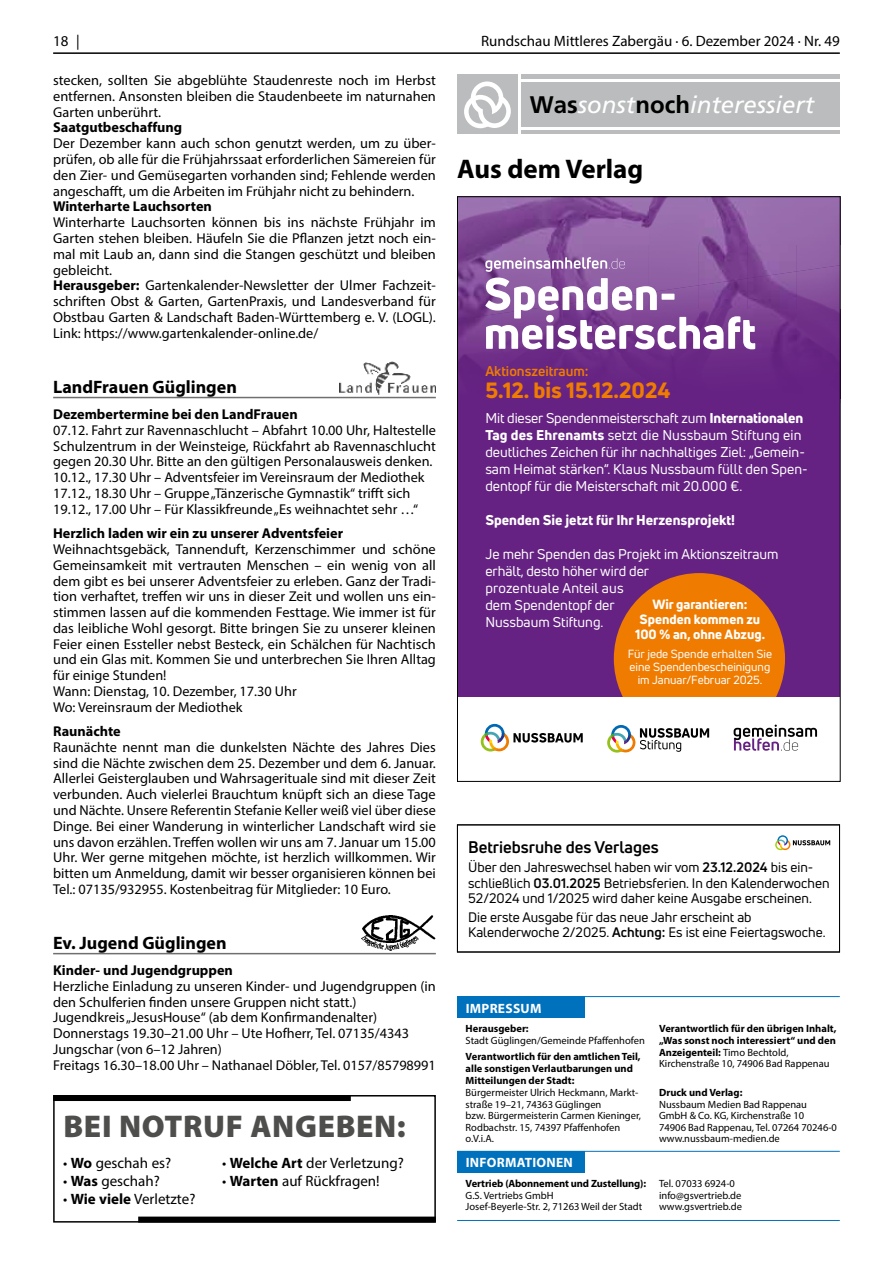
<style>
.page{position:relative;width:893px;height:1263px;background:#fff}
.page>*{position:absolute;margin:0;border:0;box-sizing:border-box;transform-origin:0 0}
.t1{font:900 31.5px "Myriad Pro";letter-spacing:.02em;color:#4e4e4d}
.t2{font:700 27px "Myriad Pro";color:#000}
.t3{font:italic 24px "Frutiger";color:#fff}
.t4{font:800 21.6px "Uni Neue";color:#ef7c00}
.t5{font:700 18px "Myriad Pro";color:#000}
.t6{font:700 16.5px "Uni Neue";color:#000}
.t7{font:15px "Myriad Pro";color:#000}
.t8{font:14.25px/15.8px "Myriad Pro";color:#000}
.t9{font:700 14.25px "Myriad Pro";color:#000}
.t10{font:13.95px/17px "Uni Neue";color:#fff}
.t11{font:800 13.95px "Uni Neue";color:#fff}
.t12{font:700 13.95px "Uni Neue";color:#ef7c00}
.t13{font:13.5px/15.3px "Uni Neue";color:#000}
.t14{font:700 13.5px "Myriad Pro";letter-spacing:.02em;color:#fff}
.t15{font:800 13.2px/14.7px "Uni Neue";color:#fff;text-align:center}
.t16{font:11.55px/13.2px "Uni Neue";color:#fff;text-align:center}
.t17{font:10.5px/11.6px "Myriad Pro";color:#000}
.t18{font:700 10.5px/11.6px "Myriad Pro";color:#000}
.s1{font-weight:700}
.s2{font-weight:700;font-style:normal;color:#000}
.s3{font-weight:800}
.s4{font-weight:400}
</style>
<div class="page">
<hr style="left:53px;top:52px;width:787px;height:2px;background:#000">
<hr style="left:53px;top:397px;width:383px;height:1px;background:#6f6f6e">
<img style="left:339px;top:361px;width:97px;height:34px">
<hr style="left:53px;top:953px;width:383px;height:1px;background:#6f6f6e">
<img style="left:361px;top:915px;width:75px;height:36px">
<div style="left:53px;top:1095px;width:383px;height:127px;border:2px solid #000"></div>
<div style="left:53px;top:1095px;width:298px;height:6px;background:#000"></div>
<div style="left:138px;top:1216px;width:298px;height:6px;background:#000"></div>
<div style="left:521px;top:82px;width:319px;height:45px;background:#bbbcbd"></div>
<hr style="left:521px;top:130px;width:319px;height:4px;background:#bbbcbd">
<div style="left:521px;top:74px;width:319px;height:5px;background:#bbbcbd"></div>
<div style="left:457px;top:74px;width:60px;height:60px;background:#bbbcbd"></div>
<svg style="left:464px;top:81px;width:47px;height:47px"></svg>
<div style="left:457px;top:197px;width:383px;height:584px;background:#652282"></div>
<img style="left:459px;top:198px;width:380px;height:47px">
<img style="left:797px;top:245px;width:42px;height:20px">
<img style="left:747px;top:245px;width:50px;height:26px">
<img style="left:698px;top:245px;width:49px;height:12px">
<img style="left:649px;top:245px;width:49px;height:12px">
<img style="left:459px;top:245px;width:190px;height:51px">
<img style="left:459px;top:296px;width:26px;height:17px">
<img style="left:797px;top:265px;width:42px;height:78px">
<img style="left:747px;top:271px;width:50px;height:86px">
<img style="left:710px;top:349px;width:37px;height:9px">
<img style="left:651px;top:349px;width:41px;height:6px">
<img style="left:600px;top:349px;width:49px;height:16px">
<img style="left:557px;top:349px;width:43px;height:16px">
<img style="left:501px;top:349px;width:35px;height:11px">
<img style="left:459px;top:313px;width:42px;height:50px">
<div style="left:614px;top:573px;width:171px;height:171px;background:#ef7c00;border-radius:50%"></div>
<svg style="left:459px;top:697px;width:380px;height:83px"></svg>
<svg style="left:485px;top:257px;width:270px;height:92px"></svg>
<svg style="left:775px;top:835px;width:55px;height:15px"></svg>
<div style="left:457px;top:997px;width:128px;height:21px;background:#0071bc"></div>
<hr style="left:457px;top:996px;width:383px;height:1px;background:#0071bc">
<div style="left:457px;top:1151px;width:128px;height:22px;background:#0071bc"></div>
<hr style="left:457px;top:1151px;width:383px;height:1px;background:#0071bc">
<hr style="left:457px;top:1220px;width:383px;height:1px;background:#0071bc">
<p class="t7" style="left:53px;top:32px;width:28px">18 |</p>
<p class="t7" style="left:481px;top:32px;width:360px">Rundschau Mittleres Zabergäu · 6. Dezember 2024 · Nr. 49</p>
<p class="t8" style="left:53px;top:72px;width:384px;text-align:justify">stecken, sollten Sie abgeblühte Staudenreste noch im Herbst entfernen. Ansonsten bleiben die Staudenbeete im naturnahen Garten unberührt.</p>
<p class="t9" style="left:53px;top:118px;width:131px">Saatgutbeschaffung</p>
<p class="t8" style="left:53px;top:135px;width:384px;text-align:justify">Der Dezember kann auch schon genutzt werden, um zu über&shy;prüfen, ob alle für die Frühjahrssaat erforderlichen Sämereien für den Zier- und Gemüsegarten vorhanden sind; Fehlende werden angeschafft, um die Arbeiten im Frühjahr nicht zu behindern.</p>
<p class="t9" style="left:53px;top:197px;width:160px">Winterharte Lauchsorten</p>
<p class="t8" style="left:53px;top:214px;width:384px">Winterharte Lauchsorten können bis ins nächste Frühjahr im Garten stehen bleiben. Häufeln Sie die Pflanzen jetzt noch ein&shy;mal mit Laub an, dann sind die Stangen geschützt und bleiben gebleicht.<br><span class="s1">Herausgeber:</span> Gartenkalender-Newsletter der Ulmer Fachzeit&shy;schriften Obst &amp; Garten, GartenPraxis, und Landesverband für Obstbau Garten &amp; Landschaft Baden-Württemberg e. V. (LOGL).<br>Link: https://www.gartenkalender-online.de/</p>
<p class="t5" style="left:53px;top:375px;width:185px">LandFrauen Güglingen</p>
<p class="t9" style="left:53px;top:405px;width:246px">Dezembertermine bei den LandFrauen</p>
<p class="t8" style="left:53px;top:422px;width:384px">07.12. Fahrt zur Ravennaschlucht – Abfahrt 10.00 Uhr, Haltestelle Schulzentrum in der Weinsteige, Rückfahrt ab Ravennaschlucht gegen 20.30 Uhr. Bitte an den gültigen Personalausweis denken.<br>10.12., 17.30 Uhr – Adventsfeier im Vereinsraum der Mediothek 17.12., 18.30 Uhr – Gruppe „Tänzerische Gymnastik“ trifft sich 19.12., 17.00 Uhr – Für Klassikfreunde „Es weihnachtet sehr …“</p>
<p class="t9" style="left:53px;top:524px;width:291px">Herzlich laden wir ein zu unserer Adventsfeier</p>
<p class="t8" style="left:53px;top:541px;width:384px">Weihnachtsgebäck, Tannenduft, Kerzenschimmer und schöne Gemeinsamkeit mit vertrauten Menschen – ein wenig von all dem gibt es bei unserer Adventsfeier zu erleben. Ganz der Tradi&shy;tion verhaftet, treffen wir uns in dieser Zeit und wollen uns ein&shy;stimmen lassen auf die kommenden Festtage. Wie immer ist für das leibliche Wohl gesorgt. Bitte bringen Sie zu unserer kleinen Feier einen Essteller nebst Besteck, ein Schälchen für Nachtisch und ein Glas mit. Kommen Sie und unterbrechen Sie Ihren Alltag für einige Stunden!<br>Wann: Dienstag, 10. Dezember, 17.30 Uhr<br>Wo: Vereinsraum der Mediothek</p>
<p class="t9" style="left:53px;top:722px;width:69px">Raunächte</p>
<p class="t8" style="left:53px;top:739px;width:384px;text-align:justify">Raunächte nennt man die dunkelsten Nächte des Jahres Dies sind die Nächte zwischen dem 25. Dezember und dem 6. Januar.<br>Allerlei Geisterglauben und Wahrsagerituale sind mit dieser Zeit verbunden. Auch vielerlei Brauchtum knüpft sich an diese Tage und Nächte. Unsere Referentin Stefanie Keller weiß viel über diese Dinge. Bei einer Wanderung in winterlicher Landschaft wird sie uns davon erzählen. Treffen wollen wir uns am 7. Januar um 15.00<br>Uhr. Wer gerne mitgehen möchte, ist herzlich willkommen. Wir bitten um Anmeldung, damit wir besser organisieren können bei Tel.: 07135/932955. Kostenbeitrag für Mitglieder: 10 Euro.</p>
<p class="t5" style="left:53px;top:931px;width:175px">Ev. Jugend Güglingen</p>
<p class="t9" style="left:53px;top:961px;width:181px">Kinder- und Jugendgruppen</p>
<p class="t8" style="left:53px;top:978px;width:384px">Herzliche Einladung zu unseren Kinder- und Jugendgruppen (in den Schulferien finden unsere Gruppen nicht statt.)<br>Jugendkreis „JesusHouse“ (ab dem Konfirmandenalter)<br>Donnerstags 19.30–21.00 Uhr – Ute Hofherr, Tel. 07135/4343<br>Jungschar (von 6–12 Jahren)<br>Freitags 16.30–18.00 Uhr – Nathanael Döbler, Tel. 0157/85798991</p>
<h3 class="t3" style="left:530px;top:91px;width:286px"><span class="s2">Was</span>sonst<span class="s2">noch</span>interessiert</h3>
<h2 class="t2" style="left:457px;top:151px;width:188px">Aus dem Verlag</h2>
<p class="t12" style="left:485px;top:363px;width:105px">Aktionszeitraum:</p>
<h3 class="t4" style="left:485px;top:376px;width:187px">5.12. bis 15.12.2024</h3>
<p class="t10" style="left:485px;top:409px;width:324px">Mit dieser Spendenmeisterschaft zum <span class="s3">Internationalen Tag des Ehrenamts</span> setzt die Nussbaum Stiftung ein deutliches Zeichen für ihr nachhaltiges Ziel: „Gemein&shy;sam Heimat stärken“. Klaus Nussbaum füllt den Spen&shy;dentopf für die Meisterschaft mit 20.000 €.</p>
<p class="t11" style="left:485px;top:510px;width:251px">Spenden Sie jetzt für Ihr Herzensprojekt!</p>
<p class="t10" style="left:485px;top:545px;width:295px">Je mehr Spenden das Projekt im Aktionszeitraum erhält, desto höher wird der<br>prozentuale Anteil aus<br>dem Spendentopf der<br>Nussbaum Stiftung.</p>
<p class="t15" style="left:635px;top:597px;width:131px">Wir garantieren:<br>Spenden kommen zu<br>100 % an, ohne Abzug.</p>
<p class="t16" style="left:628px;top:647px;width:146px">Für jede Spende erhalten Sie eine Spendenbescheinigung im Januar/Februar 2025.</p>
<p class="t6" style="left:468px;top:836px;width:192px">Betriebsruhe des Verlages</p>
<p class="t13" style="left:468px;top:860px;width:363px">Über den Jahreswechsel haben wir vom <span class="s1">23.12.2024</span> bis ein&shy;schließlich <span class="s1">03.01.2025</span> Betriebsferien. In den Kalenderwochen<br>52/2024 und 1/2025 wird daher keine Ausgabe erscheinen.</p>
<p class="t13" style="left:468px;top:910px;width:359px">Die erste Ausgabe für das neue Jahr erscheint ab<br>Kalenderwoche 2/2025. <span class="s1">Achtung:</span> Es ist eine Feiertagswoche.</p>
<p class="t14" style="left:466px;top:999px;width:77px">IMPRESSUM</p>
<p class="t18" style="left:659px;top:1023px;width:179px">Verantwortlich für den übrigen Inhalt, „Was sonst noch interessiert“ und den Anzeigenteil: <span class="s4">Timo Bechtold, Kirchenstraße 10, 74906 Bad Rappenau</span></p>
<p class="t18" style="left:659px;top:1086px;width:85px">Druck und Verlag:</p>
<p class="t17" style="left:659px;top:1098px;width:179px">Nussbaum Medien Bad Rappenau<br>GmbH &amp; Co. KG, Kirchenstraße 10<br>74906 Bad Rappenau, Tel. 07264 70246-0 www.nussbaum-medien.de</p>
<p class="t18" style="left:466px;top:1023px;width:65px">Herausgeber:</p>
<p class="t17" style="left:466px;top:1034px;width:181px">Stadt Güglingen/Gemeinde Pfaffenhofen</p>
<p class="t18" style="left:466px;top:1050px;width:177px;line-height:12px">Verantwortlich für den amtlichen Teil, alle sonstigen Verlautbarungen und<br>Mitteilungen der Stadt:</p>
<p class="t17" style="left:466px;top:1086px;width:177px">Bürgermeister Ulrich Heckmann, Markt&shy;straße 19–21, 74363 Güglingen<br>bzw. Bürgermeisterin Carmen Kieninger,<br>Rodbachstr. 15, 74397 Pfaffenhofen o.V.i.A.</p>
<h1 class="t1" style="left:63px;top:1105px;width:344px">BEI NOTRUF ANGEBEN:</h1>
<p class="t7" style="left:63px;top:1153px;width:110px">• <span class="s1">Wo</span> geschah es?</p>
<p class="t7" style="left:222px;top:1153px;width:183px">• <span class="s1">Welche Art</span> der Verletzung?</p>
<p class="t7" style="left:63px;top:1171px;width:98px">• <span class="s1">Was</span> geschah?</p>
<p class="t7" style="left:222px;top:1171px;width:159px">• <span class="s1">Warten</span> auf Rückfragen!</p>
<p class="t7" style="left:63px;top:1189px;width:134px">• <span class="s1">Wie viele</span> Verletzte?</p>
<p class="t14" style="left:466px;top:1154px;width:109px">INFORMATIONEN</p>
<p class="t18" style="left:466px;top:1177px;width:182px">Vertrieb (Abonnement und Zustellung):</p>
<p class="t17" style="left:466px;top:1189px;width:178px">G.S. Vertriebs GmbH<br>Josef-Beyerle-Str. 2, 71263 Weil der Stadt</p>
<p class="t17" style="left:659px;top:1177px;width:84px">Tel. 07033 6924-0 info@gsvertrieb.de www.gsvertrieb.de</p>
</div>
